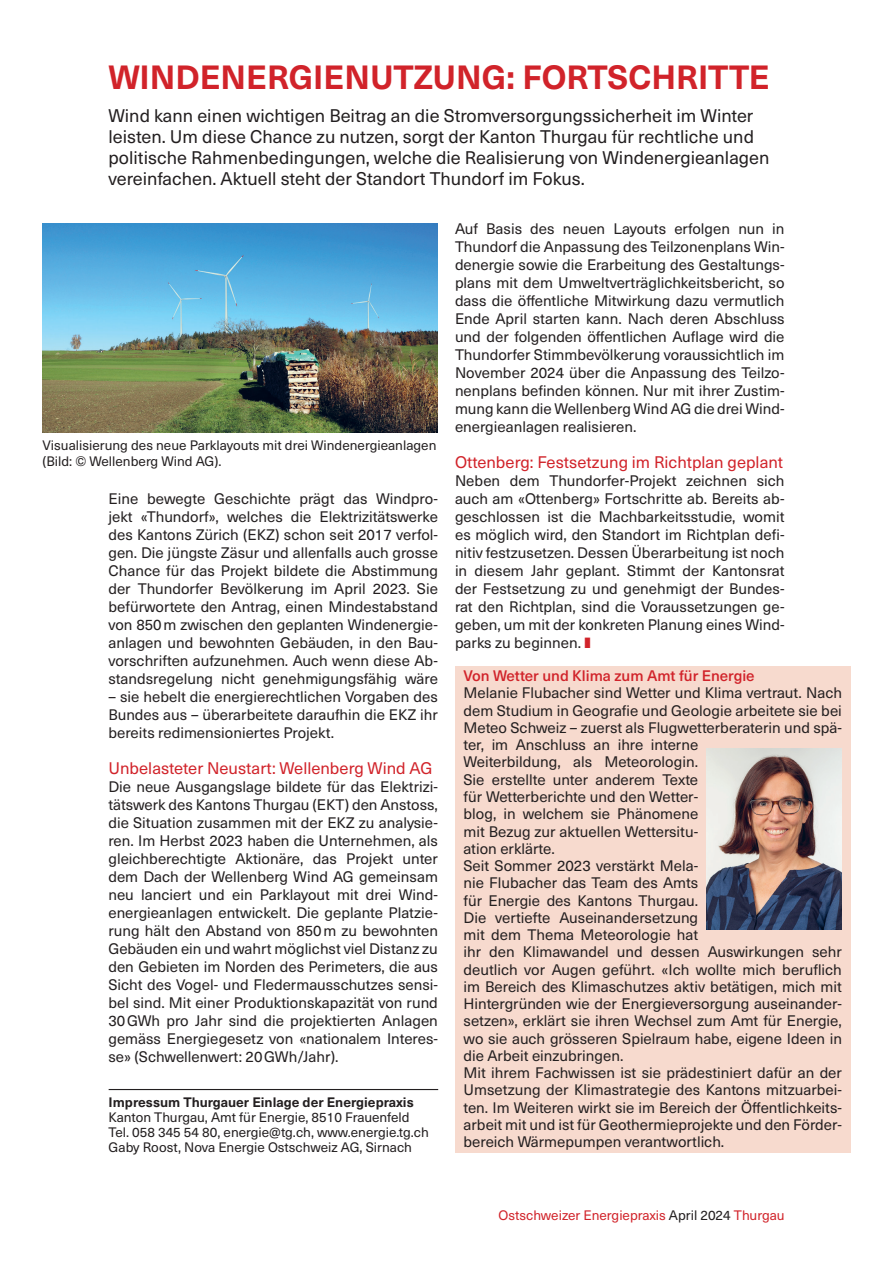
<style>
.page{position:relative;width:893px;height:1263px;background:#fff}
.page>*{position:absolute;margin:0;border:0;box-sizing:border-box;transform-origin:0 0}
.t1{font:700 33px "Neue Haas Unica Pro";color:#d1232a}
.t2{font:18px/21px "Neue Haas Unica Pro";color:#231f20}
.t3{font:16.5px "Neue Haas Unica Pro";color:#d1232a}
.t4{font:15px/18px "Neue Haas Unica Pro";color:#231f20;text-align:justify}
.t5{font:500 15px "Neue Haas Unica Pro";color:#d1232a}
.t6{font:13.5px/15px "Neue Haas Unica Pro";color:#231f20}
.t7{font:13.5px "Neue Haas Unica Pro";color:#d1232a}
.t8{font:700 13.5px "Neue Haas Unica Pro";color:#231f20}
.s1{color:#d1232a}
.s2{color:#231f20}
</style>
<div class="page">
<div style="left:455px;top:666px;width:395px;height:486px;background:#f7dace"></div>
<img style="left:43px;top:224px;width:395px;height:208px">
<hr style="left:109px;top:1089px;width:329px;height:1px;background:#231f20">
<img style="left:707px;top:748px;width:135px;height:182px">
<h1 class="t1" style="left:108px;top:57px;width:663px">WINDENERGIENUTZUNG: FORTSCHRITTE</h1>
<p class="t2" style="left:108px;top:105px;width:663px">Wind kann einen wichtigen Beitrag an die Stromversorgungssicherheit im Winter leisten. Um diese Chance zu nutzen, sorgt der Kanton Thurgau für rechtliche und politische Rahmenbedingungen, welche die Realisierung von Windenergieanlagen vereinfachen. Aktuell steht der Standort Thundorf im Fokus.</p>
<p class="t6" style="left:43px;top:437px;width:395px;line-height:16.5px">Visualisierung des neue Parklayouts mit drei Windenergieanlagen (Bild: © Wellenberg Wind AG).</p>
<p class="t4" style="left:108px;top:490px;width:331px">Eine bewegte Geschichte prägt das Windpro&shy;jekt «Thundorf», welches die Elektrizitätswerke des Kantons Zürich (EKZ) schon seit 2017 verfol&shy;gen. Die jüngste Zäsur und allenfalls auch grosse Chance für das Projekt bildete die Abstimmung der Thundorfer Bevölkerung im April 2023. Sie befürwortete den Antrag, einen Mindestabstand von 850m zwischen den geplanten Windenergie&shy;anlagen und bewohnten Gebäuden, in den Bau&shy;vorschriften aufzunehmen. Auch wenn diese Ab&shy;standsregelung nicht genehmigungsfähig wäre</p>
<p class="t4" style="left:108px;top:688px;width:331px">– sie hebelt die energierechtlichen Vorgaben des Bundes aus – überarbeitete daraufhin die EKZ ihr bereits redimensioniertes Projekt.</p>
<p class="t3" style="left:108px;top:758px;width:325px">Unbelasteter Neustart: Wellenberg Wind AG</p>
<p class="t4" style="left:108px;top:778px;width:331px">Die neue Ausgangslage bildete für das Elektrizi&shy;tätswerk des Kantons Thurgau (EKT) den Anstoss, die Situation zusammen mit der EKZ zu analysie&shy;ren. Im Herbst 2023 haben die Unternehmen, als gleichberechtigte Aktionäre, das Projekt unter dem Dach der Wellenberg Wind AG gemeinsam neu lanciert und ein Parklayout mit drei Wind&shy;energieanlagen entwickelt. Die geplante Platzie&shy;rung hält den Abstand von 850m zu bewohnten Gebäuden ein und wahrt möglichst viel Distanz zu den Gebieten im Norden des Perimeters, die aus Sicht des Vogel- und Fledermausschutzes sensi&shy;bel sind. Mit einer Produktionskapazität von rund 30GWh pro Jahr sind die projektierten Anlagen gemäss Energiegesetz von «nationalem Interes&shy;se» (Schwellenwert: 20GWh/Jahr).</p>
<p class="t8" style="left:109px;top:1094px;width:307px">Impressum Thurgauer Einlage der Energiepraxis</p>
<p class="t6" style="left:109px;top:1110px;width:322px">Kanton Thurgau, Amt für Energie, 8510 Frauenfeld<br>Tel. 058 345 54 80, energie@tg.ch, www.energie.tg.ch<br>Gaby Roost, Nova Energie Ostschweiz AG, Sirnach</p>
<p class="t4" style="left:455px;top:220px;width:331px">Auf Basis des neuen Layouts erfolgen nun in Thundorf die Anpassung des Teilzonenplans Win&shy;denergie sowie die Erarbeitung des Gestaltungs&shy;plans mit dem Umweltverträglichkeitsbericht, so dass die öffentliche Mitwirkung dazu vermutlich Ende April starten kann. Nach deren Abschluss und der folgenden öffentlichen Auflage wird die Thundorfer Stimmbevölkerung voraussichtlich im November 2024 über die Anpassung des Teilzo&shy;nenplans befinden können. Nur mit ihrer Zustim&shy;mung kann die Wellenberg Wind AG die drei Wind&shy;energieanlagen realisieren.</p>
<p class="t3" style="left:455px;top:452px;width:330px">Ottenberg: Festsetzung im Richtplan geplant</p>
<p class="t4" style="left:455px;top:472px;width:331px">Neben dem Thundorfer-Projekt zeichnen sich auch am «Ottenberg» Fortschritte ab. Bereits ab&shy;geschlossen ist die Machbarkeitsstudie, womit es möglich wird, den Standort im Richtplan defi&shy;nitiv festzusetzen. Dessen Überarbeitung ist noch in diesem Jahr geplant. Stimmt der Kantonsrat der Festsetzung zu und genehmigt der Bundes&shy;rat den Richtplan, sind die Voraussetzungen ge&shy;geben, um mit der konkreten Planung eines Wind&shy;parks zu beginnen. <span class="s1">❚</span></p>
<p class="t5" style="left:463px;top:667px;width:293px">Von Wetter und Klima zum Amt für Energie</p>
<p class="t4" style="left:463px;top:685px;width:380px;line-height:17.2px;text-align:left">Melanie Flubacher sind Wetter und Klima vertraut. Nach dem Studium in Geografie und Geologie arbeitete sie bei Meteo Schweiz – zuerst als Flugwetterberaterin und spä&shy;ter, im Anschluss an ihre interne<br>Weiterbildung, als Meteorologin.<br>Sie erstellte unter anderem Texte<br>für Wetterberichte und den Wetter-<br>blog, in welchem sie Phänomene<br>mit Bezug zur aktuellen Wettersitu-<br>ation erklärte.<br>Seit Sommer 2023 verstärkt Mela-<br>nie Flubacher das Team des Amts<br>für Energie des Kantons Thurgau.<br>Die vertiefte Auseinandersetzung<br>mit dem Thema Meteorologie hat<br>ihr den Klimawandel und dessen Auswirkungen sehr deutlich vor Augen geführt. «Ich wollte mich beruflich im Bereich des Klimaschutzes aktiv betätigen, mich mit Hintergründen wie der Energieversorgung auseinander&shy;setzen», erklärt sie ihren Wechsel zum Amt für Energie, wo sie auch grösseren Spielraum habe, eigene Ideen in die Arbeit einzubringen.<br>Mit ihrem Fachwissen ist sie prädestiniert dafür an der Umsetzung der Klimastrategie des Kantons mitzuarbei&shy;ten. Im Weiteren wirkt sie im Bereich der Öffentlichkeits&shy;arbeit mit und ist für Geothermieprojekte und den Förder&shy;bereich Wärmepumpen verantwortlich.</p>
<p class="t7" style="left:498px;top:1207px;width:287px">Ostschweizer Energiepraxis <span class="s2">April 2024</span> Thurgau</p>
</div>
